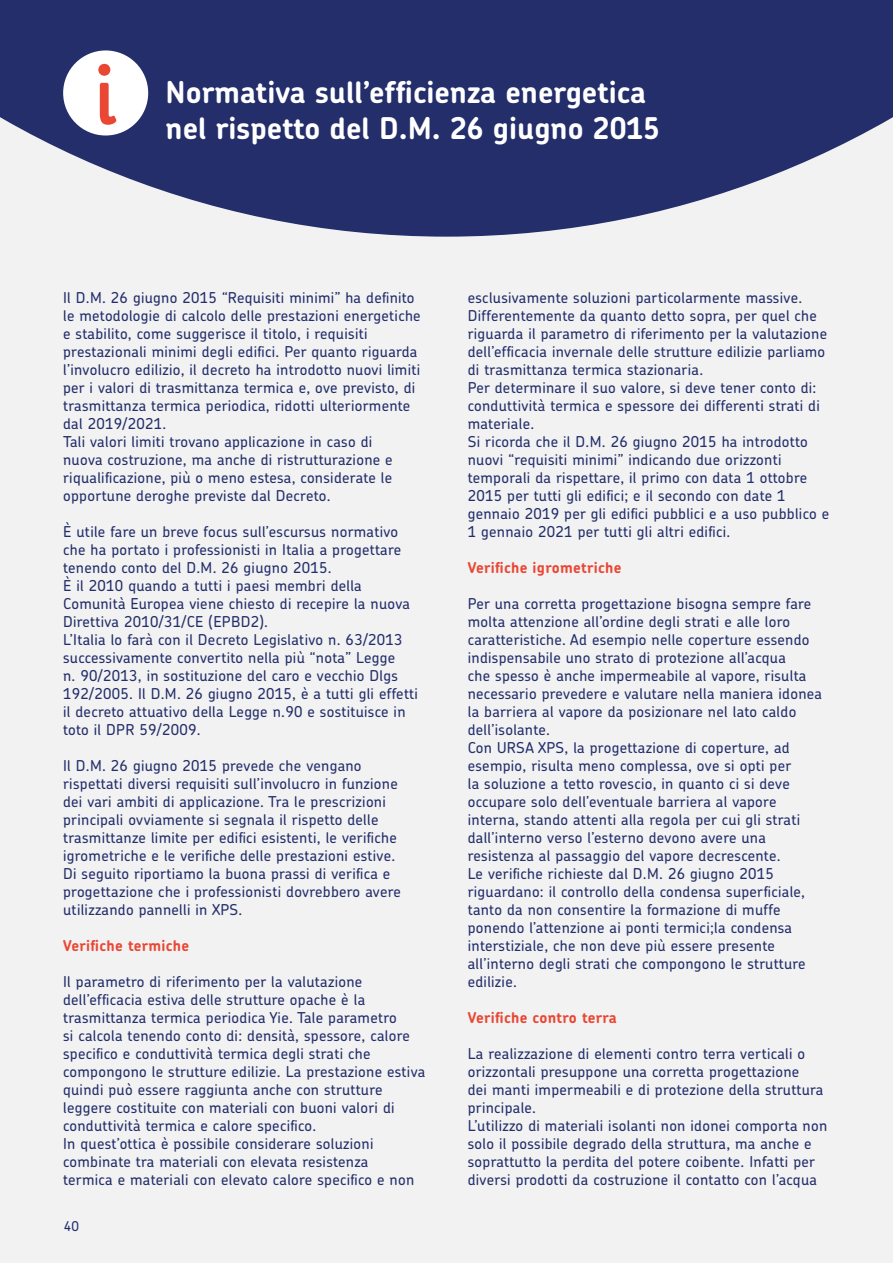
<style>
.page{position:relative;width:893px;height:1263px;background:#f2f2f2}
.page>*{position:absolute;margin:0;border:0;box-sizing:border-box;transform-origin:0 0}
.t1{font:75px "Capriola";color:#e94734}
.t2{font:700 30px/36px "Chevin Pro";color:#fff}
.t3{font:500 15px/18px "Chevin Std";letter-spacing:.02em;color:#232e6a}
.t4{font:700 15px "Chevin Pro";letter-spacing:.02em;color:#e94734}
.t5{font:500 13.5px "Chevin Std";color:#232e6a}
</style>
<div class="page">
<svg style="left:0;top:0;width:893px;height:237px;fill:#232e6a"></svg>
<div style="left:63px;top:50px;width:85px;height:85px;background:#fff;border-radius:50%"></div>
<h1 class="t1" style="left:93px;top:51px;width:26px">i</h1>
<h2 class="t2" style="left:166px;top:74px;width:496px">Normativa sull’efficienza energetica nel rispetto del D.M. 26 giugno 2015</h2>
<p class="t3" style="left:63px;top:288px;width:359px">Il D.M. 26 giugno 2015 “Requisiti minimi” ha definito le metodologie di calcolo delle prestazioni energetiche e stabilito, come suggerisce il titolo, i requisiti prestazionali minimi degli edifici. Per quanto riguarda l’involucro edilizio, il decreto ha introdotto nuovi limiti per i valori di trasmittanza termica e, ove previsto, di trasmittanza termica periodica, ridotti ulteriormente dal 2019/2021.<br>Tali valori limiti trovano applicazione in caso di<br>nuova costruzione, ma anche di ristrutturazione e riqualificazione, più o meno estesa, considerate le opportune deroghe previste dal Decreto.</p>
<p class="t3" style="left:63px;top:522px;width:356px">È utile fare un breve focus sull’escursus normativo che ha portato i professionisti in Italia a progettare tenendo conto del D.M. 26 giugno 2015.<br>È il 2010 quando a tutti i paesi membri della Comunità Europea viene chiesto di recepire la nuova Direttiva 2010/31/CE (EPBD2).<br>L’Italia lo farà con il Decreto Legislativo n. 63/2013 successivamente convertito nella più “nota” Legge<br>n. 90/2013, in sostituzione del caro e vecchio Dlgs 192/2005. Il D.M. 26 giugno 2015, è a tutti gli effetti il decreto attuativo della Legge n.90 e sostituisce in toto il DPR 59/2009.</p>
<p class="t3" style="left:63px;top:756px;width:339px">Il D.M. 26 giugno 2015 prevede che vengano rispettati diversi requisiti sull’involucro in funzione dei vari ambiti di applicazione. Tra le prescrizioni principali ovviamente si segnala il rispetto delle trasmittanze limite per edifici esistenti, le verifiche igrometriche e le verifiche delle prestazioni estive.<br>Di seguito riportiamo la buona prassi di verifica e progettazione che i professionisti dovrebbero avere utilizzando pannelli in XPS.</p>
<p class="t4" style="left:63px;top:936px;width:128px">Verifiche termiche</p>
<p class="t3" style="left:63px;top:972px;width:364px">Il parametro di riferimento per la valutazione dell’efficacia estiva delle strutture opache è la trasmittanza termica periodica Yie. Tale parametro<br>si calcola tenendo conto di: densità, spessore, calore specifico e conduttività termica degli strati che compongono le strutture edilizie. La prestazione estiva quindi può essere raggiunta anche con strutture leggere costituite con materiali con buoni valori di conduttività termica e calore specifico.<br>In quest’ottica è possibile considerare soluzioni combinate tra materiali con elevata resistenza<br>termica e materiali con elevato calore specifico e non</p>
<p class="t5" style="left:64px;top:1217px;width:17px">40</p>
<p class="t3" style="left:468px;top:288px;width:363px">esclusivamente soluzioni particolarmente massive.<br>Differentemente da quanto detto sopra, per quel che riguarda il parametro di riferimento per la valutazione dell’efficacia invernale delle strutture edilizie parliamo di trasmittanza termica stazionaria.<br>Per determinare il suo valore, si deve tener conto di: conduttività termica e spessore dei differenti strati di materiale.<br>Si ricorda che il D.M. 26 giugno 2015 ha introdotto nuovi “requisiti minimi” indicando due orizzonti temporali da rispettare, il primo con data 1 ottobre 2015 per tutti gli edifici; e il secondo con date 1 gennaio 2019 per gli edifici pubblici e a uso pubblico e 1 gennaio 2021 per tutti gli altri edifici.</p>
<p class="t4" style="left:468px;top:558px;width:155px">Verifiche igrometriche</p>
<p class="t3" style="left:468px;top:594px;width:356px">Per una corretta progettazione bisogna sempre fare molta attenzione all’ordine degli strati e alle loro caratteristiche. Ad esempio nelle coperture essendo indispensabile uno strato di protezione all’acqua<br>che spesso è anche impermeabile al vapore, risulta necessario prevedere e valutare nella maniera idonea la barriera al vapore da posizionare nel lato caldo dell’isolante.<br>Con URSA XPS, la progettazione di coperture, ad esempio, risulta meno complessa, ove si opti per<br>la soluzione a tetto rovescio, in quanto ci si deve occupare solo dell’eventuale barriera al vapore interna, stando attenti alla regola per cui gli strati dall’interno verso l’esterno devono avere una resistenza al passaggio del vapore decrescente.<br>Le verifiche richieste dal D.M. 26 giugno 2015 riguardano: il controllo della condensa superficiale, tanto da non consentire la formazione di muffe ponendo l’attenzione ai ponti termici;la condensa interstiziale, che non deve più essere presente all’interno degli strati che compongono le strutture edilizie.</p>
<p class="t4" style="left:468px;top:1008px;width:151px">Verifiche contro terra</p>
<p class="t3" style="left:468px;top:1044px;width:361px">La realizzazione di elementi contro terra verticali o orizzontali presuppone una corretta progettazione<br>dei manti impermeabili e di protezione della struttura principale.<br>L’utilizzo di materiali isolanti non idonei comporta non solo il possibile degrado della struttura, ma anche e soprattutto la perdita del potere coibente. Infatti per diversi prodotti da costruzione il contatto con l’acqua</p>
</div>
